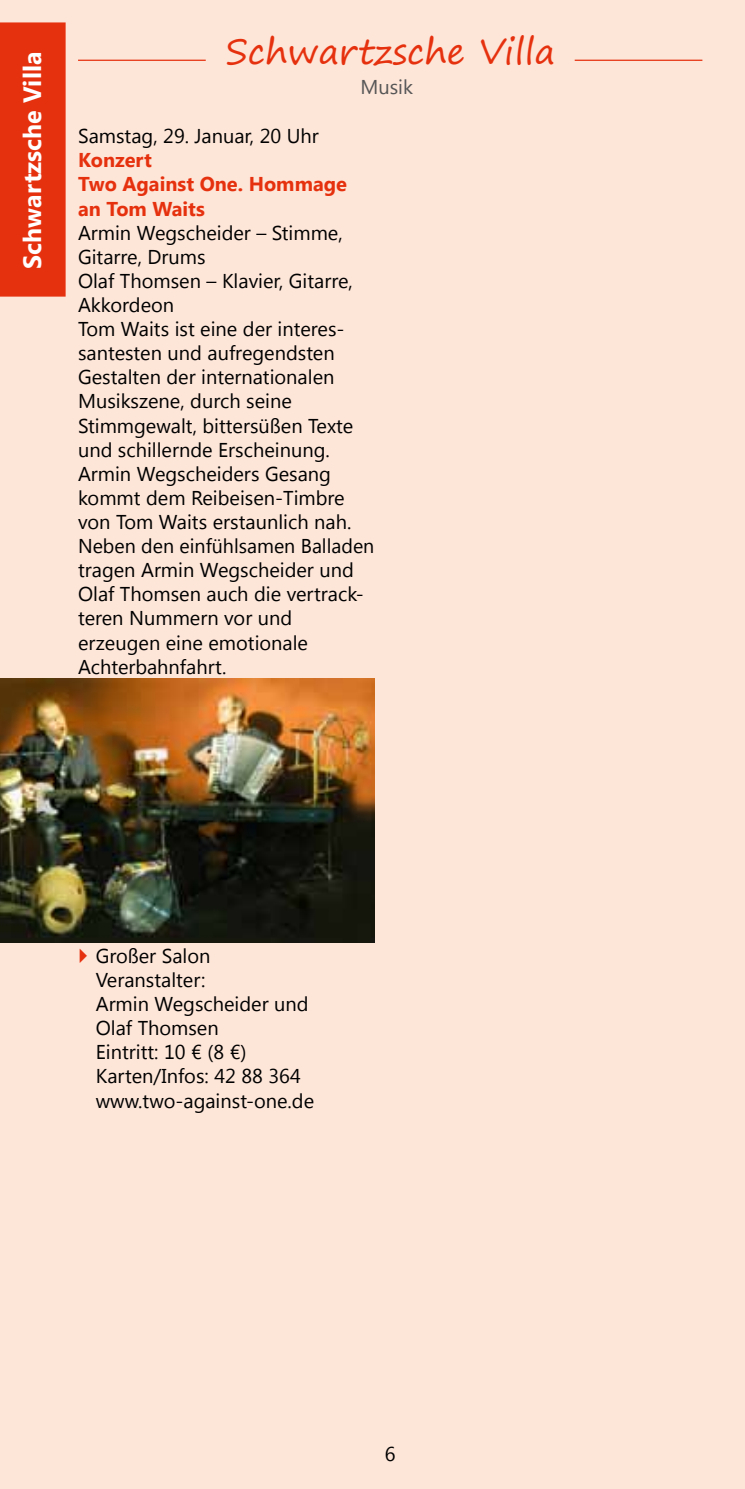
<style>
.page{position:relative;width:745px;height:1489px;background:#fff}
.page>*{position:absolute;margin:0;border:0;box-sizing:border-box;transform-origin:0 0}
.t1{font:35px "Segoe Print";color:#e6310e}
.t2{font:700 25px "Segoe UI";color:#fff}
.t3{font:20px/24px "Segoe UI";color:#000}
.t4{font:700 20px/24px "Segoe UI";color:#e6310e}
.t5{font:20px "Segoe UI";color:#565656}
</style>
<div class="page">
<div style="left:0;top:0;width:744px;height:1488px;background:#fde5d8"></div>
<div style="left:0;top:22px;width:66px;height:274px;background:#e6310e"></div>
<hr style="left:574px;top:60px;width:128px;height:1px;background:#e6310e">
<hr style="left:78px;top:60px;width:128px;height:1px;background:#e6310e">
<img style="left:0;top:679px;width:374px;height:263px">
<p class="t2" style="left:14px;top:268px;width:218px;rotate:-90deg">Schwartzsche Villa</p>
<h1 class="t1" style="left:225px;top:20px;width:331px">Schwartzsche Villa</h1>
<p class="t5" style="left:360px;top:73px;width:54px">Musik</p>
<p class="t3" style="left:78px;top:123px;width:242px">Samstag, 29. Januar, 20 Uhr</p>
<p class="t4" style="left:78px;top:147px;width:270px">Konzert<br>Two Against One. Hommage an Tom Waits</p>
<p class="t3" style="left:78px;top:220px;width:297px">Armin Wegscheider – Stimme,<br>Gitarre, Drums<br>Olaf Thomsen – Klavier, Gitarre,<br>Akkordeon<br>Tom Waits ist eine der interes&shy;santesten und aufregendsten<br>Gestalten der internationalen<br>Musikszene, durch seine<br>Stimmgewalt, bittersüßen Texte und schillernde Erscheinung.<br>Armin Wegscheiders Gesang kommt dem Reibeisen-Timbre von Tom Waits erstaunlich nah.<br>Neben den einfühlsamen Balladen tragen Armin Wegscheider und<br>Olaf Thomsen auch die vertrack&shy;teren N ummern vor und erzeugen eine emotionale<br>Achterbahnfahrt.</p>
<p class="t3" style="left:96px;top:942px;width:220px">Großer Salon<br>Veranstalter:<br>Armin Wegscheider und<br>Olaf Thomsen<br>Eintritt: 10 € (8 €)<br>Karten/Infos: 42 88 364 www.two-against-one.de</p>
<p class="t3" style="left:384px;top:1440px;width:12px">6</p>
</div>
